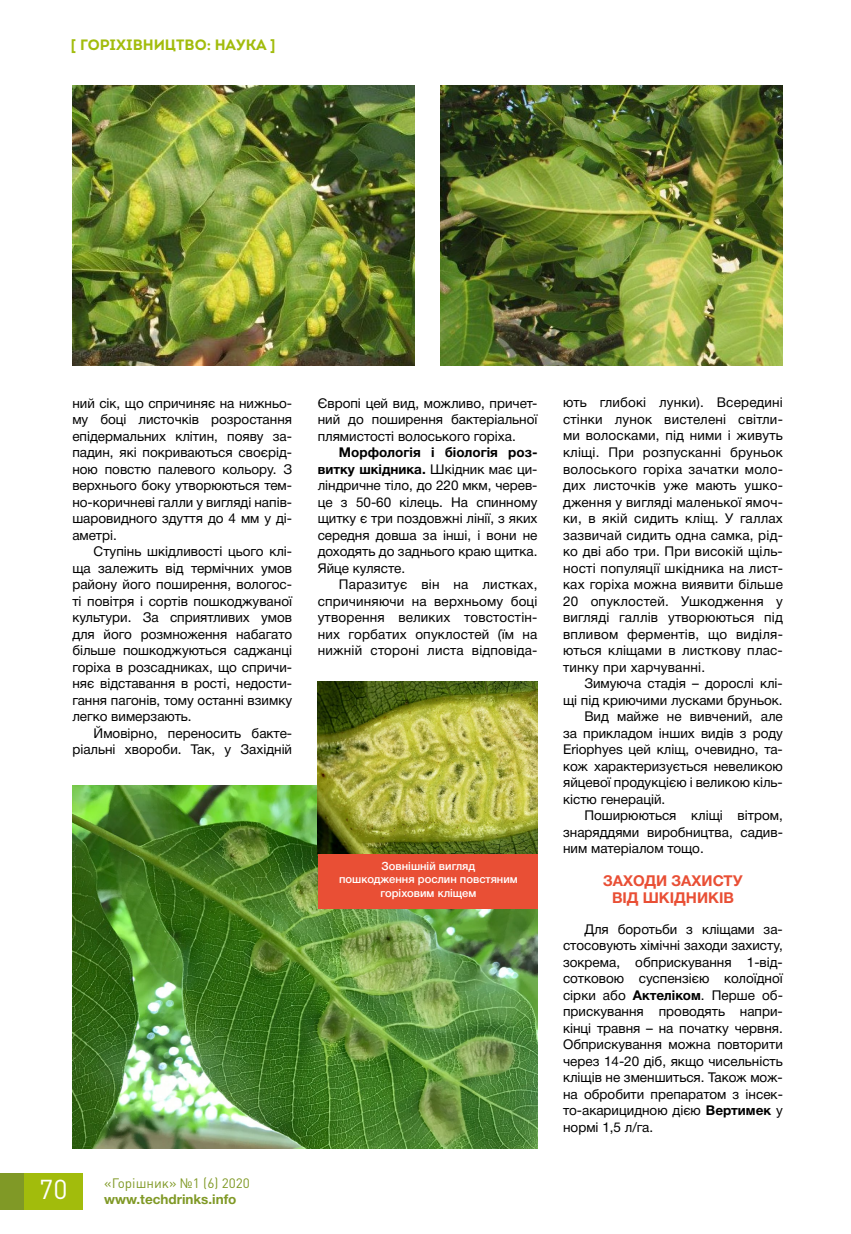
<style>
.page{position:relative;width:851px;height:1234px;background:#fff}
.page>*{position:absolute;margin:0;border:0;box-sizing:border-box;transform-origin:0 0}
.t1{font:27px "Plumb";color:#fff}
.t2{font:700 15px/16.5px "Helvetica Neue Cyr";color:#e94f35;text-align:center}
.t3{font:700 15px "Intro";color:#a2bc0c}
.t4{font:13.5px/16.5px "Helvetica Neue Cyr";color:#000;text-align:justify}
.t5{font:13.5px "Plumb";color:#809926}
.t6{font:700 13.5px "Helvetica Neue Cyr";color:#809926}
.t7{font:500 11.25px/13.5px "Helvetica Neue Cyr";color:#fff;text-align:center}
.s1{font-family:"Arial"}
.s2{font-weight:700}
</style>
<div class="page">
<img style="left:72px;top:785px;width:465px;height:363px">
<div style="left:317px;top:691px;width:220px;height:216px;background:#e94f35"></div>
<img style="left:317px;top:681px;width:220px;height:172px">
<img style="left:440px;top:85px;width:342px;height:281px">
<img style="left:72px;top:85px;width:343px;height:281px">
<div style="left:0;top:1172px;width:83px;height:37px;background:#a2bc0c"></div>
<div style="left:0;top:1172px;width:24px;height:37px;background:#809926"></div>
<p class="t3" style="left:71px;top:35px;width:206px"><span class="s1">[</span> ГОРІХІВНИЦТВО: НАУКА <span class="s1">]</span></p>
<p class="t4" style="left:72px;top:394px;width:221px">ний сік, що спричиняє на нижньо&shy;му боці листочків розростання епідермальних клітин, появу за&shy;падин, які покриваються своєрід&shy;ною повстю палевого кольору. З верхнього боку утворюються тем&shy;но-коричневі галли у вигляді напів&shy;шаровидного здуття до 4 мм у ді&shy;аметрі.</p>
<p class="t4" style="left:72px;top:543px;width:221px;text-indent:21px">Ступінь шкідливості цього клі&shy;ща залежить від термічних умов району його поширення, вологос&shy;ті повітря і сортів пошкоджуваної культури. За сприятливих умов для його розмноження набагато більше пошкоджуються саджанці горіха в розсадниках, що спричи&shy;няє відставання в рості, недости&shy;гання пагонів, тому останні взимку легко вимерзають.</p>
<p class="t4" style="left:72px;top:724px;width:221px;text-align:right">Ймовірно, переносить бакте&shy;ріальні хвороби. Так, у Західній</p>
<p class="t4" style="left:317px;top:394px;width:221px">Європі цей вид, можливо, причет&shy;ний до поширення бактеріальної плямистості волоського горіха.</p>
<p class="t4" style="left:317px;top:444px;width:221px;text-indent:21px"><span class="s2">Морфологія і біологія роз&shy;витку шкідника.</span> Шкідник має ци&shy;ліндричне тіло, до 220 мкм, черев&shy;це з 50-60 кілець. На спинному щитку є три поздовжні лінії, з яких середня довша за інші, і вони не доходять до заднього краю щитка.<br>Яйце кулясте.</p>
<p class="t4" style="left:317px;top:576px;width:221px;text-indent:21px">Паразитує він на листках, спричиняючи на верхньому боці утворення великих товстостін&shy;них горбатих опуклостей (їм на нижній стороні листа відповіда-</p>
<p class="t7" style="left:339px;top:859px;width:180px">Зовнішній вигляд<br>пошкодження рослин повстяним горіховим кліщем</p>
<h1 class="t1" style="left:39px;top:1174px;width:30px">70</h1>
<p class="t5" style="left:104px;top:1175px;width:147px">«Горішник» №1 (6) 2020</p>
<p class="t6" style="left:104px;top:1191px;width:134px">www.techdrinks.info</p>
<p class="t4" style="left:563px;top:394px;width:221px">ють глибокі лунки). Всередині стінки лунок вистелені світли&shy;ми волосками, під ними і живуть кліщі. При розпусканні бруньок волоського горіха зачатки моло&shy;дих листочків уже мають ушко&shy;дження у вигляді маленької ямоч&shy;ки, в якій сидить кліщ. У галлах зазвичай сидить одна самка, рід&shy;ко дві або три. При високій щіль&shy;ності популяції шкідника на лист&shy;ках горіха можна виявити більше 20 опуклостей. Ушкодження у вигляді галлів утворюються під впливом ферментів, що виділя&shy;ються кліщами в листкову плас&shy;тинку при харчуванні.</p>
<p class="t4" style="left:584px;top:675px;width:200px">Зимуюча стадія – дорослі клі-</p>
<p class="t4" style="left:563px;top:691px;width:221px">щі під криючими лусками бруньок.</p>
<p class="t4" style="left:584px;top:708px;width:200px">Вид майже не вивчений, але</p>
<p class="t4" style="left:563px;top:724px;width:221px">за прикладом інших видів з роду</p>
<p class="t4" style="left:563px;top:741px;width:221px">Eriophyes цей кліщ, очевидно, та-</p>
<p class="t4" style="left:563px;top:757px;width:221px">кож характеризується невеликою</p>
<p class="t4" style="left:563px;top:774px;width:221px">яйцевої продукцією і великою кіль-</p>
<p class="t4" style="left:563px;top:790px;width:104px">кістю генерацій.</p>
<p class="t4" style="left:584px;top:807px;width:200px">Поширюються кліщі вітром,</p>
<p class="t4" style="left:563px;top:823px;width:221px">знаряддями виробництва, садив-</p>
<p class="t4" style="left:563px;top:840px;width:142px">ним матеріалом тощо.</p>
<p class="t2" style="left:603px;top:872px;width:141px">ЗАХОДИ ЗАХИСТУ<br>ВІД ШКІДНИКІВ</p>
<p class="t4" style="left:563px;top:920px;width:221px;text-indent:21px">Для боротьби з кліщами за&shy;стосовують хімічні заходи захисту, зокрема, обприскування 1-від&shy;сотковою суспензією колоїдної сірки або <span class="s2">Актеліком</span>. Перше об&shy;прискування проводять напри&shy;кінці травня – на початку червня.<br>Обприскування можна повторити через 14-20 діб, якщо чисельність кліщів не зменшиться. Також мож&shy;на обробити препаратом з інсек&shy;то-акарицидною дією <span class="s2">Вертимек</span> у нормі 1,5 л/га.</p>
</div>
